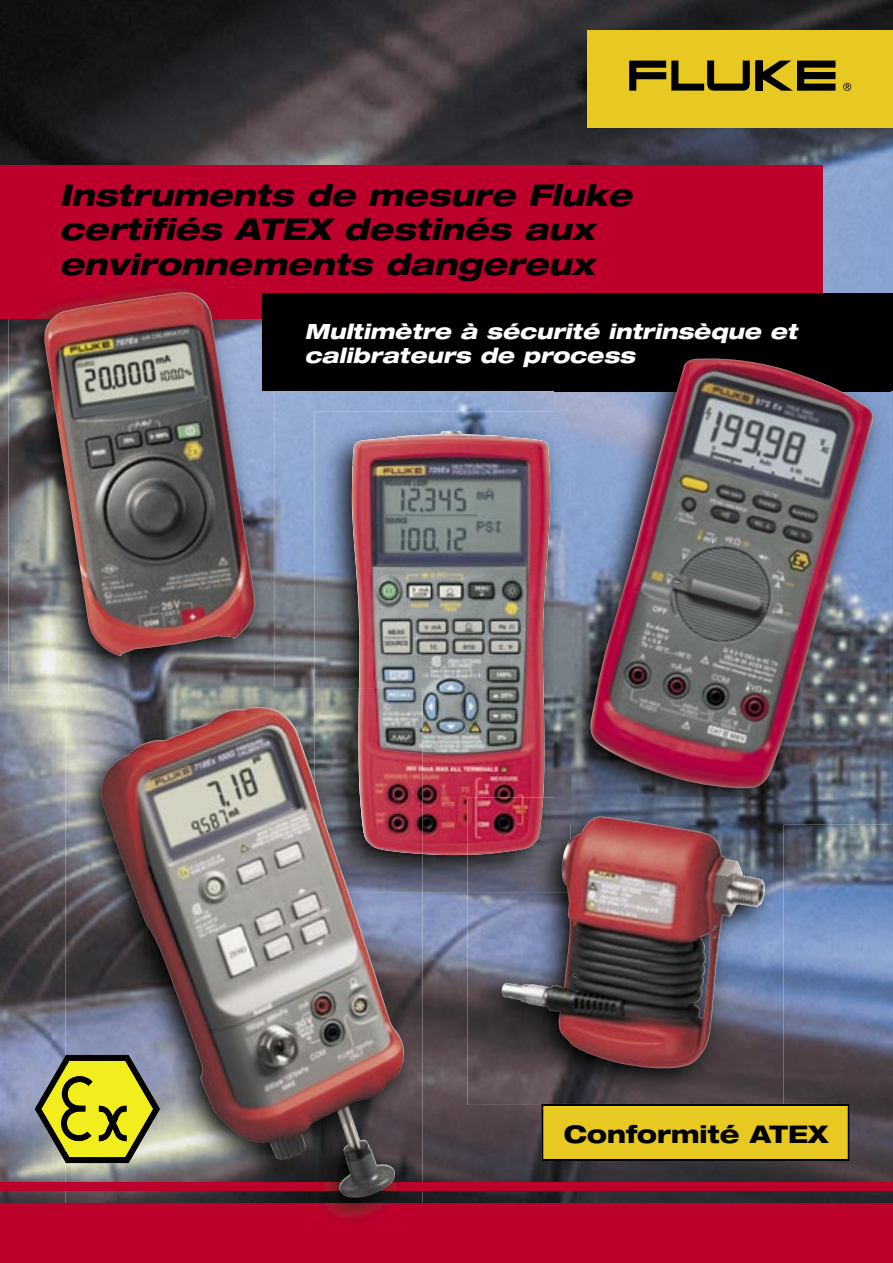
<style>
.page{position:relative;width:893px;height:1263px;background:#fff}
.page>*{position:absolute;margin:0;border:0;box-sizing:border-box;transform-origin:0 0}
.t1{font:italic 800 expanded 30px/34.5px "Helvetica Neue";color:#000}
.t2{font:800 expanded 24.3px "Helvetica Neue";color:#000}
.t3{font:italic 800 expanded 21px/24px "Helvetica Neue";color:#fff}
</style>
<div class="page">
<img style="left:0;top:0;width:893px;height:209px">
<img style="left:0;top:319px;width:52px;height:884px">
<img style="left:840px;top:391px;width:53px;height:812px">
<img style="left:275px;top:391px;width:280px;height:27px">
<img style="left:275px;top:418px;width:40px;height:270px">
<img style="left:52px;top:690px;width:13px;height:513px">
<img style="left:735px;top:825px;width:105px;height:378px">
<img style="left:422px;top:892px;width:50px;height:311px">
<img style="left:472px;top:1105px;width:105px;height:98px">
<img style="left:577px;top:1161px;width:158px;height:42px">
<div style="left:0;top:166px;width:823px;height:153px;background:#bd002b"></div>
<div style="left:0;top:1203px;width:893px;height:60px;background:#bd002b"></div>
<div style="left:0;top:1182px;width:893px;height:9px;background:#bd002b"></div>
<div style="left:587px;top:30px;width:306px;height:98px;background:#e7c922"></div>
<svg style="left:756px;top:61px;width:79px;height:30px"></svg>
<svg style="left:629px;top:61px;width:121px;height:30px"></svg>
<svg style="left:843px;top:83px;width:8px;height:8px"></svg>
<svg style="left:541px;top:1104px;width:309px;height:57px;background:#d6ba1f"></svg>
<svg style="left:35px;top:1055px;width:30px;height:108px;background:#8c8f63"></svg>
<div style="left:262px;top:293px;width:631px;height:98px;background:#000"></div>
<img style="left:555px;top:391px;width:336px;height:434px">
<img style="left:589px;top:358px;width:284px;height:431px">
<img style="left:8px;top:286px;width:267px;height:404px">
<img style="left:262px;top:293px;width:13px;height:98px">
<img style="left:44px;top:292px;width:212px;height:364px">
<img style="left:315px;top:411px;width:240px;height:53px">
<img style="left:550px;top:464px;width:5px;height:316px">
<img style="left:315px;top:464px;width:37px;height:224px">
<img style="left:422px;top:855px;width:46px;height:37px">
<img style="left:555px;top:411px;width:15px;height:369px">
<img style="left:352px;top:431px;width:198px;height:424px">
<img style="left:717px;top:825px;width:66px;height:279px">
<img style="left:468px;top:892px;width:2px;height:213px">
<img style="left:717px;top:1104px;width:66px;height:1px">
<img style="left:717px;top:797px;width:66px;height:28px">
<img style="left:468px;top:797px;width:2px;height:58px">
<img style="left:470px;top:780px;width:247px;height:325px">
<img style="left:65px;top:688px;width:250px;height:367px">
<img style="left:321px;top:892px;width:101px;height:311px">
<img style="left:117px;top:1199px;width:204px;height:4px">
<img style="left:65px;top:1163px;width:52px;height:40px">
<img style="left:320px;top:1203px;width:67px;height:18px">
<img style="left:65px;top:1182px;width:357px;height:9px">
<img style="left:65px;top:1055px;width:34px;height:108px">
<img style="left:65px;top:1109px;width:34px;height:48px">
<img style="left:65px;top:1076px;width:28px;height:65px">
<img style="left:65px;top:688px;width:210px;height:2px">
<img style="left:315px;top:688px;width:107px;height:204px">
<img style="left:358px;top:688px;width:64px;height:166px">
<img style="left:99px;top:706px;width:306px;height:493px">
<p class="t1" style="left:60px;top:177px;width:574px">Instruments de mesure Fluke certifiés ATEX destinés aux environnements dangereux</p>
<p class="t3" style="left:304px;top:319px;width:494px">Multimètre à sécurité intrinsèque et calibrateurs de process</p>
<p class="t2" style="left:564px;top:1119px;width:266px">Conformité ATEX</p>
</div>
